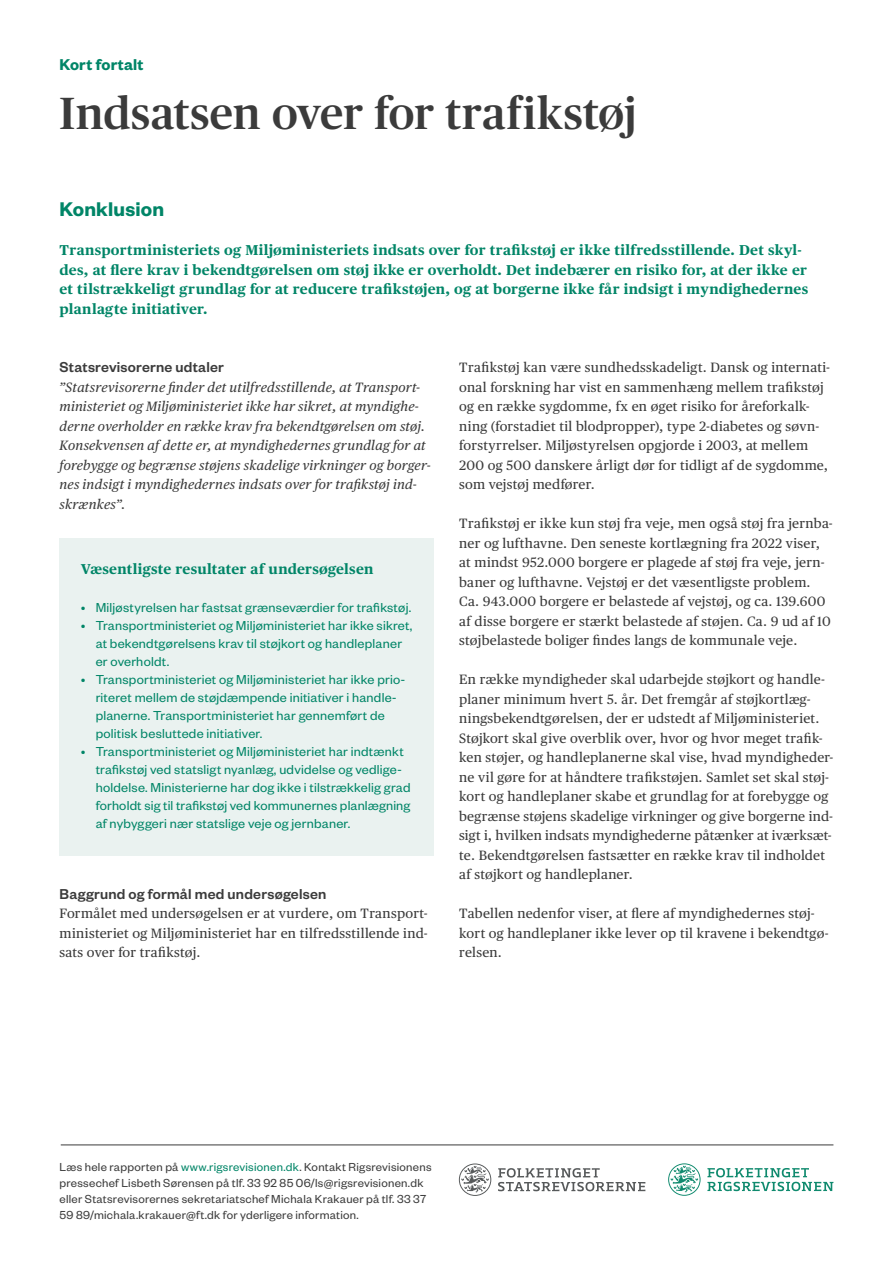
<style>
.page{position:relative;width:893px;height:1263px;background:#fff}
.page>*{position:absolute;margin:0;border:0;box-sizing:border-box;transform-origin:0 0}
.t1{font:500 45px "Publico Headline";letter-spacing:.01em;color:#3b3b3b}
.Mellemrubrik_1_Founders_14_5_16_Grøn{font:600 21.75px "Founders Grotesk";letter-spacing:.01em;color:#008567}
.t2{font:600 17.25px "Founders Grotesk";letter-spacing:.015em;color:#008567}
.Mellemrubrik_3_Founders_Medium_10_5_13{font:500 15.75px "Founders Grotesk";letter-spacing:.015em;color:#3b3b3b}
.t3{font:14.25px/18px "Founders Grotesk";letter-spacing:.015em;color:#008567}
.Brødtekst_Publico_9_13_Grøn{font:700 14.25px/19.5px "Publico Text";letter-spacing:.01em;color:#008567}
.Brødtekst_Publico_9_13_Grøn-2{font:13.5px/19.5px "Publico Text";letter-spacing:.02em;color:#3b3b3b}
.Brødtekst_Publico_9_13_Grøn-3{font:italic 13.5px/19.5px "Publico Text";letter-spacing:.015em;color:#3b3b3b}
.Note_Overskrift_Publico_Bold_8_10_5{font:12.75px/15.8px "Founders Grotesk";letter-spacing:.02em;color:#3b3b3b}
.s1{color:#008567}
</style>
<div class="page">
<hr style="left:61px;top:1145px;width:772px;height:1px;background:#3b3b3b">
<div style="left:60px;top:538px;width:374px;height:318px;background:#eaf2f0"></div>
<svg style="left:498px;top:1168px;width:147px;height:23px"></svg>
<svg style="left:459px;top:1163px;width:32px;height:33px"></svg>
<svg style="left:707px;top:1168px;width:126px;height:23px"></svg>
<svg style="left:668px;top:1163px;width:33px;height:33px"></svg>
<p class="t2" style="left:60px;top:54px;width:86px">Kort fortalt</p>
<p class="t1" style="left:60px;top:82px;width:579px">Indsatsen over for trafikstøj</p>
<p class="Mellemrubrik_1_Founders_14_5_16_Grøn" style="left:60px;top:196px;width:106px">Konklusion</p>
<p class="Brødtekst_Publico_9_13_Grøn" style="left:60px;top:240px;width:750px">Transportministeriets og Miljøministeriets indsats over for trafikstøj er ikke tilfredsstillende. Det skyl&shy;des, at flere krav i bekendtgørelsen om støj ikke er overholdt. Det indebærer en risiko for, at der ikke er et tilstrækkeligt grundlag for at reducere trafikstøjen, og at borgerne ikke får indsigt i myndighedernes planlagte initiativer.</p>
<p class="Mellemrubrik_3_Founders_Medium_10_5_13" style="left:60px;top:358px;width:166px">Statsrevisorerne udtaler</p>
<p class="Brødtekst_Publico_9_13_Grøn-3" style="left:60px;top:377px;width:373px">”Statsrevisorerne finder det utilfredsstillende, at Transport&shy;ministeriet og Miljøministeriet ikke har sikret, at myndighe&shy;derne overholder en række krav fra bekendtgørelsen om støj.<br>Konsekvensen af dette er, at myndighedernes grundlag for at forebygge og begrænse støjens skadelige virkninger og borger&shy;nes indsigt i myndighedernes indsats over for trafikstøj ind&shy;skrænkes”.</p>
<p class="Brødtekst_Publico_9_13_Grøn" style="left:81px;top:559px;width:294px">Væsentligste resultater af undersøgelsen</p>
<p class="t3" style="left:81px;top:598px;width:332px">• Miljøstyrelsen har fastsat grænseværdier for trafikstøj.</p>
<p class="t3" style="left:96px;top:616px;width:318px;text-indent:-15px">• Transportministeriet og Miljøministeriet har ikke sikret, at bekendtgørelsens krav til støjkort og handleplaner er overholdt.</p>
<p class="t3" style="left:96px;top:670px;width:311px;text-indent:-15px">• Transportministeriet og Miljøministeriet har ikke prio&shy;riteret mellem de støjdæmpende initiativer i handle&shy;planerne. Transportministeriet har gennemført de politisk besluttede initiativer.</p>
<p class="t3" style="left:96px;top:742px;width:316px;text-indent:-15px">• Transportministeriet og Miljøministeriet har indtænkt trafikstøj ved statsligt nyanlæg, udvidelse og vedlige&shy;holdelse. Ministerierne har dog ikke i tilstrækkelig grad forholdt sig til trafikstøj ved kommunernes planlægning af nybyggeri nær statslige veje og jernbaner.</p>
<p class="Mellemrubrik_3_Founders_Medium_10_5_13" style="left:60px;top:884px;width:268px">Baggrund og formål med undersøgelsen</p>
<p class="Brødtekst_Publico_9_13_Grøn-2" style="left:60px;top:903px;width:370px;text-align:justify">Formålet med undersøgelsen er at vurdere, om Transport&shy;ministeriet og Miljøministeriet har en tilfredsstillende ind&shy;sats over for trafikstøj.</p>
<p class="Brødtekst_Publico_9_13_Grøn-2" style="left:459px;top:357px;width:372px">Trafikstøj kan være sundhedsskadeligt. Dansk og internati&shy;onal forskning har vist en sammenhæng mellem trafikstøj og en række sygdomme, fx en øget risiko for åreforkalk&shy;ning (forstadiet til blodpropper), type 2-diabetes og søvn&shy;forstyrrelser. Miljøstyrelsen opgjorde i 2003, at mellem 200 og 500 danskere årligt dør for tidligt af de sygdomme, som vejstøj medfører.</p>
<p class="Brødtekst_Publico_9_13_Grøn-2" style="left:459px;top:513px;width:375px">Trafikstøj er ikke kun støj fra veje, men også støj fra jernba&shy;ner og lufthavne. Den seneste kortlægning fra 2022 viser, at mindst 952.000 borgere er plagede af støj fra veje, jern&shy;baner og lufthavne. Vejstøj er det væsentligste problem.<br>Ca. 943.000 borgere er belastede af vejstøj, og ca. 139.600 af disse borgere er stærkt belastede af støjen. Ca. 9 ud af 10 støjbelastede boliger findes langs de kommunale veje.</p>
<p class="Brødtekst_Publico_9_13_Grøn-2" style="left:459px;top:669px;width:376px">En række myndigheder skal udarbejde støjkort og handle&shy;planer minimum hvert 5. år. Det fremgår af støjkortlæg&shy;ningsbekendtgørelsen, der er udstedt af Miljøministeriet.<br>Støjkort skal give overblik over, hvor og hvor meget trafik&shy;ken støjer, og handleplanerne skal vise, hvad myndigheder&shy;ne vil gøre for at håndtere trafikstøjen. Samlet set skal støj&shy;kort og handleplaner skabe et grundlag for at forebygge og begrænse støjens skadelige virkninger og give borgerne ind&shy;sigt i, hvilken indsats myndighederne påtænker at iværksæt&shy;te. Bekendtgørelsen fastsætter en række krav til indholdet af støjkort og handleplaner.</p>
<p class="Brødtekst_Publico_9_13_Grøn-2" style="left:459px;top:903px;width:371px">Tabellen nedenfor viser, at flere af myndighedernes støj&shy;kort og handleplaner ikke lever op til kravene i bekendtgø&shy;relsen.</p>
<p class="Note_Overskrift_Publico_Bold_8_10_5" style="left:60px;top:1159px;width:374px">Læs hele rapporten på <span class="s1">www.rigsrevisionen.dk</span>. Kontakt Rigsrevisionens pressechef Lisbeth Sørensen på tlf. 33 92 85 06/ls@rigsrevisionen.dk eller Statsrevisorernes sekretariatschef Michala Krakauer på tlf. 33 37<br>59 89/michala.krakauer@ft.dk for yderligere information.</p>
</div>
